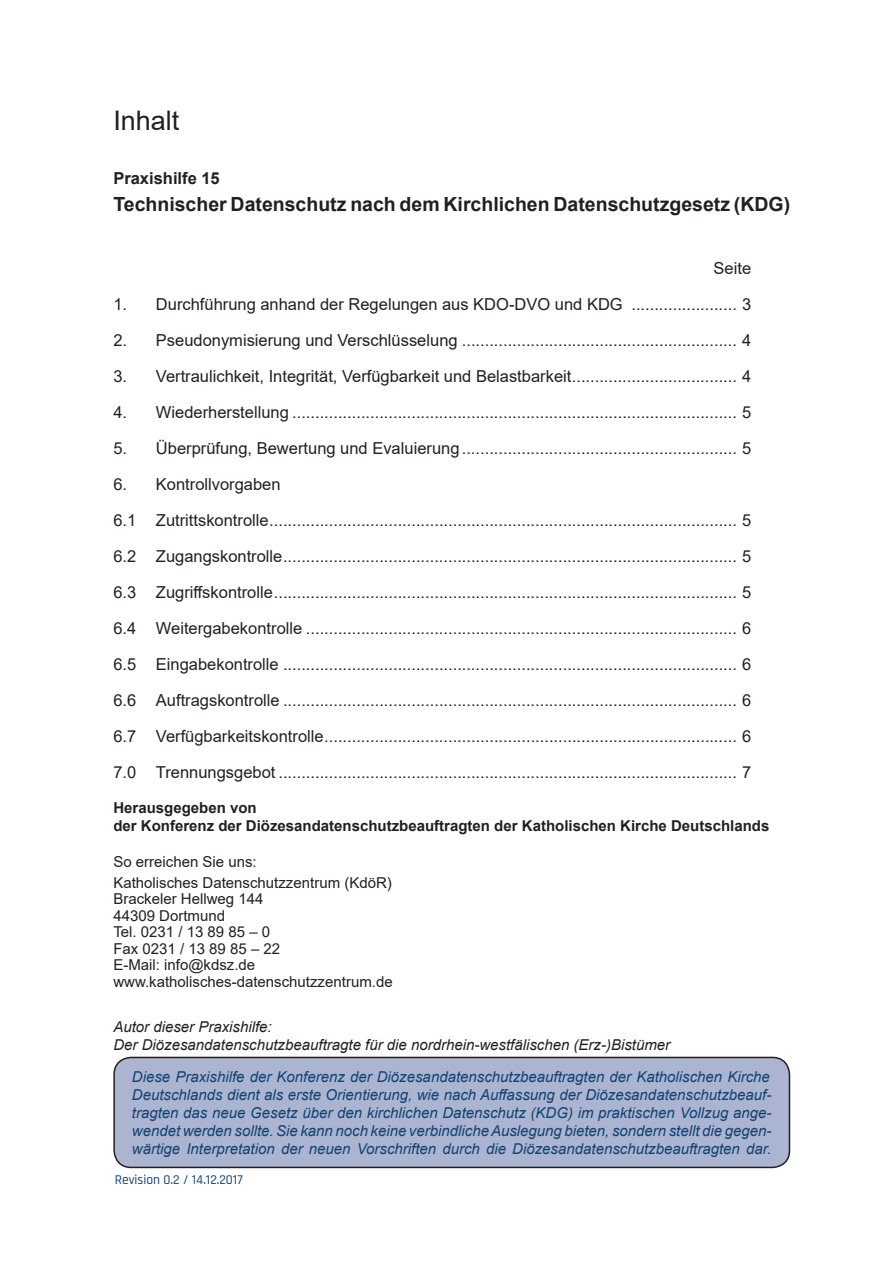
<style>
.page{position:relative;width:893px;height:1263px;background:#fff}
.page>*{position:absolute;margin:0;border:0;box-sizing:border-box;transform-origin:0 0}
.Text-Einleitung{font:27px "Arial";color:#231f20}
.Text-Einleitung-2{font:700 19.5px "Arial";color:#231f20}
.Text-Einleitung-3{font:16.5px "Arial";color:#231f20}
.Text-Einleitung-4{font:700 16.5px "Arial";color:#231f20}
.Text-Einleitung-5{font:italic 15px/18px "Arial";color:#134271;text-align:justify}
.Text-Einleitung-6{font:15px "Arial";color:#231f20}
.Text-Einleitung-7{font:italic 15px "Arial";color:#231f20}
.Text-Einleitung-8{font:700 15px "Arial";color:#231f20}
.t1{font:500 13.5px "Rajdhani";color:#134271}
</style>
<div class="page">
<div style="left:114px;top:1057px;width:675px;height:110px;background:#abb5d1;border-radius:17px"></div>
<div style="left:113px;top:1057px;width:677px;height:111px;border:2px solid #231f20;border-radius:17px"></div>
<p class="Text-Einleitung" style="left:113px;top:102px;width:68px">Inhalt</p>
<p class="Text-Einleitung-4" style="left:113px;top:167px;width:108px">Praxishilfe 15</p>
<p class="Text-Einleitung-2" style="left:113px;top:191px;width:678px">Technischer Datenschutz nach dem Kirchlichen Datenschutzgesetz (KDG)</p>
<p class="Text-Einleitung-3" style="left:714px;top:257px;width:39px">Seite</p>
<p class="Text-Einleitung-3" style="left:113px;top:293px;width:639px">1. Durchführung anhand der Regelungen aus KDO-DVO und KDG ....................... 3</p>
<p class="Text-Einleitung-3" style="left:113px;top:329px;width:639px">2. Pseudonymisierung und Verschlüsselung ............................................................ 4</p>
<p class="Text-Einleitung-3" style="left:113px;top:365px;width:639px">3. Vertraulichkeit, Integrität, Verfügbarkeit und Belastbarkeit.................................... 4</p>
<p class="Text-Einleitung-3" style="left:113px;top:401px;width:639px">4. Wiederherstellung ................................................................................................. 5</p>
<p class="Text-Einleitung-3" style="left:113px;top:437px;width:639px">5. Überprüfung, Bewertung und Evaluierung ............................................................ 5</p>
<p class="Text-Einleitung-3" style="left:113px;top:473px;width:169px">6. Kontrollvorgaben</p>
<p class="Text-Einleitung-3" style="left:113px;top:509px;width:639px">6.1 Zutrittskontrolle...................................................................................................... 5</p>
<p class="Text-Einleitung-3" style="left:113px;top:545px;width:639px">6.2 Zugangskontrolle................................................................................................... 5</p>
<p class="Text-Einleitung-3" style="left:113px;top:581px;width:639px">6.3 Zugriffskontrolle..................................................................................................... 5</p>
<p class="Text-Einleitung-3" style="left:113px;top:617px;width:639px">6.4 Weitergabekontrolle .............................................................................................. 6</p>
<p class="Text-Einleitung-3" style="left:113px;top:653px;width:639px">6.5 Eingabekontrolle ................................................................................................... 6</p>
<p class="Text-Einleitung-3" style="left:113px;top:689px;width:639px">6.6 Auftragskontrolle ................................................................................................... 6</p>
<p class="Text-Einleitung-3" style="left:113px;top:725px;width:639px">6.7 Verfügbarkeitskontrolle.......................................................................................... 6</p>
<p class="Text-Einleitung-3" style="left:113px;top:761px;width:639px">7.0 Trennungsgebot .................................................................................................... 7</p>
<p class="Text-Einleitung-8" style="left:113px;top:797px;width:145px">Herausgegeben von</p>
<p class="Text-Einleitung-8" style="left:113px;top:815px;width:657px">der Konferenz der Diözesandatenschutzbeauftragten der Katholischen Kirche Deutschlands</p>
<p class="Text-Einleitung-6" style="left:113px;top:851px;width:145px">So erreichen Sie uns:</p>
<p class="Text-Einleitung-6" style="left:113px;top:872px;width:280px">Katholisches Datenschutzzentrum (KdöR)</p>
<p class="Text-Einleitung-6" style="left:113px;top:889px;width:152px">Brackeler Hellweg 144</p>
<p class="Text-Einleitung-6" style="left:113px;top:905px;width:113px">44309 Dortmund</p>
<p class="Text-Einleitung-6" style="left:113px;top:922px;width:158px">Tel. 0231 / 13 89 85 – 0</p>
<p class="Text-Einleitung-6" style="left:113px;top:938px;width:168px">Fax 0231 / 13 89 85 – 22</p>
<p class="Text-Einleitung-6" style="left:113px;top:955px;width:143px">E-Mail: info@kdsz.de</p>
<p class="Text-Einleitung-6" style="left:113px;top:971px;width:281px">www.katholisches-datenschutzzentrum.de</p>
<p class="Text-Einleitung-7" style="left:113px;top:1017px;width:160px">Autor dieser Praxishilfe:</p>
<p class="Text-Einleitung-7" style="left:113px;top:1035px;width:558px">Der Diözesandatenschutzbeauftragte für die nordrhein-westfälischen (Erz-)Bistümer</p>
<p class="Text-Einleitung-5" style="left:132px;top:1068px;width:641px">Diese Praxishilfe der Konferenz der Diözesandatenschutzbeauftragten der Katholischen Kirche Deutschlands dient als erste Orientierung, wie nach Auffassung der Diözesandatenschutzbeauf&shy;tragten das neue Gesetz über den kirchlichen Datenschutz (KDG) im praktischen Vollzug ange&shy;wendet werden sollte. Sie kann noch keine verbindliche Auslegung bieten, sondern stellt die gegen&shy;wärtige Interpretation der neuen Vorschriften durch die Diözesandatenschutzbeauftragten dar.</p>
<p class="t1" style="left:115px;top:1172px;width:129px">Revision 0.2 / 14.12.2017</p>
</div>
